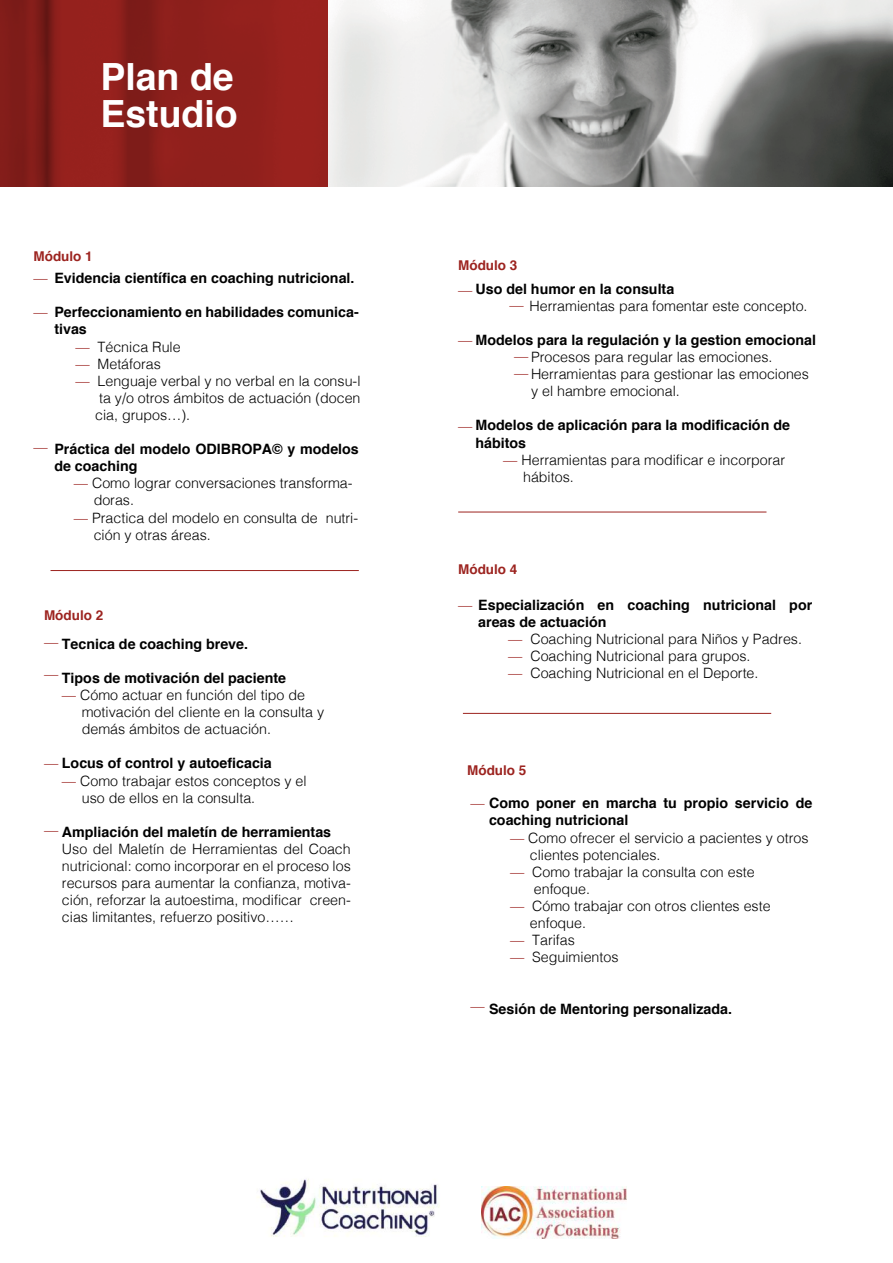
<style>
.page{position:relative;width:893px;height:1263px;background:#fff}
.page>*{position:absolute;margin:0;border:0;box-sizing:border-box;transform-origin:0 0}
.t1{font:700 37.5px/37.2px "Helvetica";color:#fff}
.t2{font:300 14.25px/17.1px "Helvetica";color:#000}
.t3{font:700 14.25px/17.1px "Helvetica";color:#000}
.t4{font:300 14.25px "Helvetica";color:#9c231f}
.t5{font:700 13.5px "Helvetica";color:#9c231f}
.s1{color:#9c231f}
.s2{font-weight:300;color:#9c231f}
</style>
<div class="page">
<img style="left:0;top:0;width:893px;height:187px">
<svg style="left:0;top:0;width:327px;height:185px;background:#8d1f1b"></svg>
<hr style="left:51px;top:570px;width:308px;height:1px;background:#9c231f">
<hr style="left:458px;top:512px;width:308px;height:1px;background:#9c231f">
<hr style="left:463px;top:713px;width:308px;height:1px;background:#9c231f">
<img style="left:481px;top:1186px;width:145px;height:52px">
<img style="left:257px;top:1179px;width:183px;height:58px">
<h1 class="t1" style="left:100px;top:58px;width:139px">Plan de<br>Estudio</h1>
<p class="t5" style="left:34px;top:245px;width:61px">Módulo 1</p>
<p class="t3" style="left:54px;top:270px;width:302px">Evidencia científica en coaching nutricional.</p>
<p class="t3" style="left:54px;top:304px;width:306px">Perfeccionamiento en habilidades comunica&shy;tivas</p>
<p class="t2" style="left:75px;top:337px;width:107px"><span class="s1">—</span> Técnica Rule</p>
<p class="t2" style="left:75px;top:354px;width:87px"><span class="s1">—</span> Metáforas</p>
<p class="t2" style="left:95px;top:371px;width:267px;text-align:justify;text-indent:-20px"><span class="s1">—</span> Lenguaje verbal y no verbal en la consu-l ta y/o otros ámbitos de actuación (docen cia, grupos…).</p>
<p class="t3" style="left:54px;top:441px;width:306px">Práctica del modelo ODIBROPA© y modelos de coaching</p>
<p class="t2" style="left:94px;top:474px;width:260px;text-indent:-20px"><span class="s1">—</span> Como lograr conversaciones transforma&shy;doras.</p>
<p class="t2" style="left:94px;top:508px;width:266px;text-indent:-20px"><span class="s1">—</span> Practica del modelo en consulta de nutri&shy;ción y otras áreas.</p>
<p class="t4" style="left:34px;top:266px;width:16px">—</p>
<p class="t4" style="left:34px;top:300px;width:16px">—</p>
<p class="t4" style="left:34px;top:435px;width:16px">—</p>
<p class="t5" style="left:44px;top:604px;width:61px">Módulo 2</p>
<p class="t3" style="left:62px;top:635px;width:188px">Tecnica de coaching breve.</p>
<p class="t3" style="left:62px;top:669px;width:226px">Tipos de motivación del paciente</p>
<p class="t2" style="left:82px;top:685px;width:244px;text-indent:-20px"><span class="s1">—</span> Cómo actuar en función del tipo de motivación del cliente en la consulta y demás ámbitos de actuación.</p>
<p class="t3" style="left:44px;top:755px;width:229px"><span class="s2">—</span> Locus of control y autoeficacia</p>
<p class="t2" style="left:82px;top:771px;width:226px;text-indent:-20px"><span class="s1">—</span> Como trabajar estos conceptos y el uso de ellos en la consulta.</p>
<p class="t3" style="left:62px;top:823px;width:271px">Ampliación del maletín de herramientas</p>
<p class="t2" style="left:62px;top:839px;width:290px;text-align:justify">Uso del Maletín de Herramientas del Coach nutricional: como incorporar en el proceso los recursos para aumentar la confianza, motiva&shy;ción, reforzar la autoestima, modificar creen&shy;cias limitantes, refuerzo positivo……</p>
<p class="t4" style="left:44px;top:630px;width:16px">—</p>
<p class="t4" style="left:44px;top:662px;width:16px">—</p>
<p class="t4" style="left:44px;top:818px;width:16px">—</p>
<p class="t5" style="left:458px;top:254px;width:61px">Módulo 3</p>
<p class="t3" style="left:458px;top:280px;width:218px"><span class="s2">—</span> Uso del humor en la consulta</p>
<p class="t2" style="left:509px;top:296px;width:300px"><span class="s1">—</span> Herramientas para fomentar este concepto.</p>
<p class="t3" style="left:458px;top:331px;width:359px"><span class="s2">—</span> Modelos para la regulación y la gestion emocional</p>
<p class="t2" style="left:514px;top:347px;width:260px"><span class="s1">—</span> Procesos para regular las emociones.</p>
<p class="t2" style="left:531px;top:364px;width:279px;text-indent:-17px"><span class="s1">—</span> Herramientas para gestionar las emociones y el hambre emocional.</p>
<p class="t3" style="left:476px;top:417px;width:316px;text-indent:-17px"><span class="s2">—</span> Modelos de aplicación para la modificación de hábitos</p>
<p class="t2" style="left:523px;top:450px;width:264px;text-indent:-20px"><span class="s1">—</span> Herramientas para modificar e incorporar hábitos.</p>
<p class="t5" style="left:458px;top:559px;width:61px">Módulo 4</p>
<p class="t3" style="left:478px;top:597px;width:336px;text-indent:-20px"><span class="s2">—</span> Especialización en coaching nutricional por areas de actuación</p>
<p class="t2" style="left:508px;top:630px;width:295px"><span class="s1">—</span> Coaching Nutricional para Niños y Padres.</p>
<p class="t2" style="left:508px;top:647px;width:244px"><span class="s1">—</span> Coaching Nutricional para grupos.</p>
<p class="t2" style="left:508px;top:664px;width:252px"><span class="s1">—</span> Coaching Nutricional en el Deporte.</p>
<p class="t5" style="left:467px;top:760px;width:61px">Módulo 5</p>
<p class="t3" style="left:489px;top:795px;width:325px;text-indent:-18px"><span class="s2">—</span> Como poner en marcha tu propio servicio de coaching nutricional</p>
<p class="t2" style="left:530px;top:828px;width:280px;text-indent:-20px"><span class="s1">—</span> Como ofrecer el servicio a pacientes y otros clientes potenciales.</p>
<p class="t2" style="left:534px;top:862px;width:222px;text-indent:-24px"><span class="s1">—</span> Como trabajar la consulta con este enfoque.</p>
<p class="t2" style="left:530px;top:896px;width:242px;text-indent:-20px"><span class="s1">—</span> Cómo trabajar con otros clientes este enfoque.</p>
<p class="t2" style="left:510px;top:930px;width:66px"><span class="s1">—</span> Tarifas</p>
<p class="t2" style="left:510px;top:948px;width:110px"><span class="s1">—</span> Seguimientos</p>
<p class="t3" style="left:489px;top:1000px;width:245px">Sesión de Mentoring personalizada.</p>
<p class="t4" style="left:471px;top:994px;width:16px">—</p>
</div>
